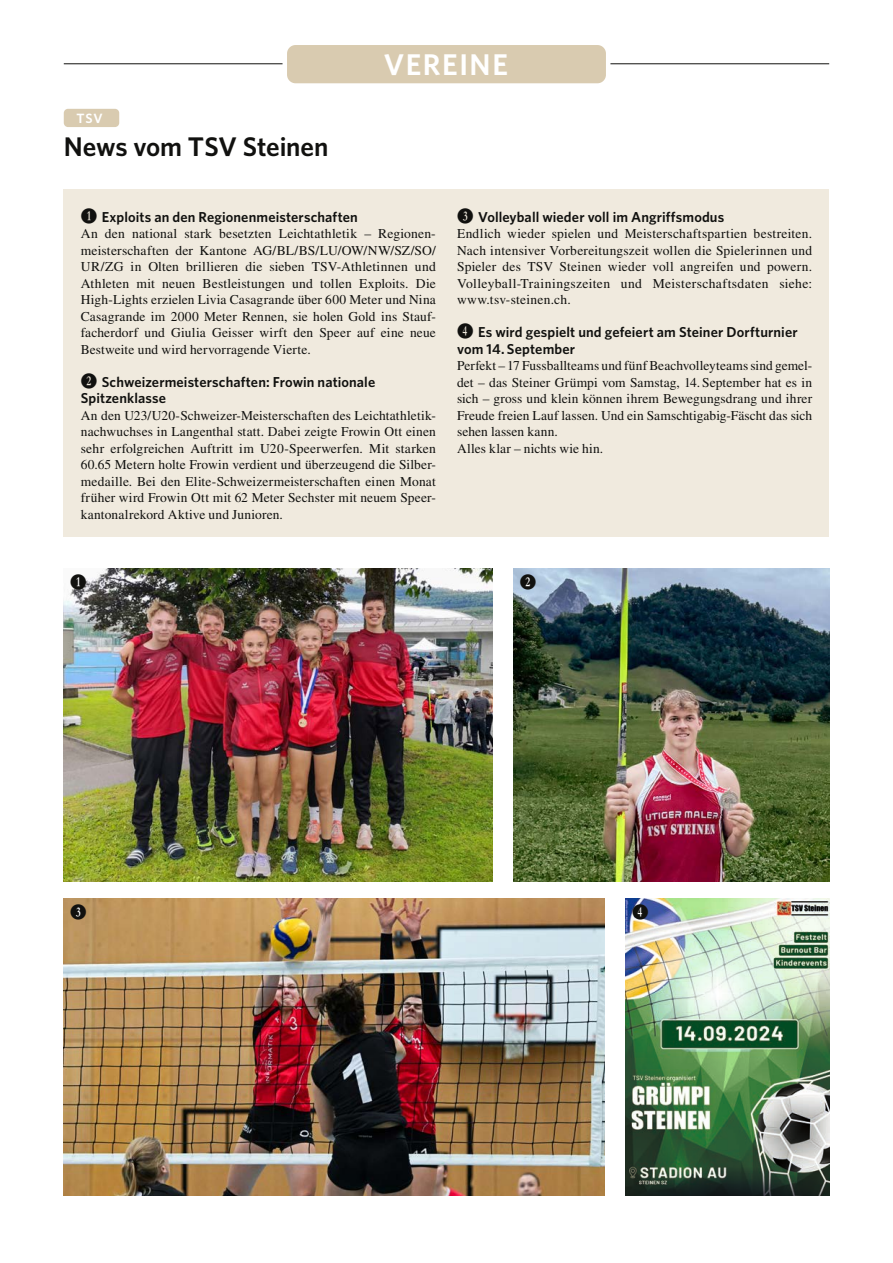
<style>
.page{position:relative;width:893px;height:1263px;background:#fff}
.page>*{position:absolute;margin:0;border:0;box-sizing:border-box;transform-origin:0 0}
.t1{font:600 30px "Whitney";letter-spacing:.055em;color:#fff}
.Haupttitel{font:600 27px "Whitney";letter-spacing:-.005em;color:#11110f}
.Untertitel{font:600 14.4px/16.5px "Whitney";letter-spacing:.005em;color:#11110f}
.Untertitel-2{font:14.4px "Numberpile";color:#11110f}
.Grundtext{font:13.5px/16.5px "Times LT Std";letter-spacing:.01em;color:#11110f;text-align:justify}
.Rubrikentitel{font:600 13.5px "Whitney";color:#fff}
.s1{font-family:"Numberpile";font-weight:400}
</style>
<div class="page">
<hr style="left:64px;top:63px;width:765px;height:1px;background:#11110f">
<div style="left:285px;top:43px;width:323px;height:43px;background:#d9cbb0;border-radius:11px"></div>
<div style="left:283px;top:41px;width:327px;height:47px;border:4px solid #fff;border-radius:11px"></div>
<img style="left:64px;top:898px;width:540px;height:297px">
<div style="left:64px;top:109px;width:55px;height:18px;background:#d9cbb0;border-radius:4px"></div>
<img style="left:64px;top:568px;width:428px;height:314px">
<img style="left:626px;top:898px;width:203px;height:297px">
<div style="left:73px;top:905px;width:12px;height:12px;background:#fff;border-radius:50%"></div>
<div style="left:635px;top:905px;width:12px;height:12px;background:#fff;border-radius:50%"></div>
<img style="left:513px;top:568px;width:316px;height:314px">
<div style="left:522px;top:575px;width:12px;height:12px;background:#fff;border-radius:50%"></div>
<div style="left:72px;top:575px;width:12px;height:12px;background:#fff;border-radius:50%"></div>
<div style="left:64px;top:189px;width:765px;height:347px;background:#f0eade"></div>
<p class="Rubrikentitel" style="left:77px;top:110px;width:28px">TSV</p>
<p class="Haupttitel" style="left:64px;top:130px;width:266px">News vom TSV Steinen</p>
<h1 class="t1" style="left:384px;top:46px;width:126px">Verein e</h1>
<p class="Untertitel" style="left:81px;top:208px;width:279px"><span class="s1">B</span> Exploits an den Regionenmeisterschaften</p>
<p class="Grundtext" style="left:81px;top:225px;width:357px">An den national stark besetzten Leichtathletik – Regionen&shy;meisterschaften der Kantone AG/BL/BS/LU/OW/NW/SZ/SO/ UR/ZG in Olten brillieren die sieben TSV-Athletinnen und Athleten mit neuen Bestleistungen und tollen Exploits. Die High-Lights erzielen Livia Casagrande über 600 Meter und Nina Casagrande im 2000 Meter Rennen, sie holen Gold ins Stauf&shy;facherdorf und Giulia Geisser wirft den Speer auf eine neue Bestweite und wird hervorragende Vierte.</p>
<p class="Untertitel" style="left:81px;top:373px;width:296px"><span class="s1">C</span> Schweizermeisterschaften: Frowin nationale<br>Spitzenklasse</p>
<p class="Grundtext" style="left:81px;top:407px;width:357px">An den U23/U20-Schweizer-Meisterschaften des Leichtathletik&shy;nachwuchses in Langenthal statt. Dabei zeigte Frowin Ott einen sehr erfolgreichen Auftritt im U20-Speerwerfen. Mit starken 60.65 Metern holte Frowin verdient und überzeugend die Silber&shy;medaille. Bei den Elite-Schweizermeisterschaften einen Monat früher wird Frowin Ott mit 62 Meter Sechster mit neuem Speer&shy;kantonalrekord Aktive und Junioren.</p>
<p class="Untertitel" style="left:457px;top:208px;width:269px"><span class="s1">D</span> Volleyball wieder voll im Angriffsmodus</p>
<p class="Grundtext" style="left:457px;top:225px;width:357px">Endlich wieder spielen und Meisterschaftspartien bestreiten.<br>Nach intensiver Vorbereitungszeit wollen die Spielerinnen und Spieler des TSV Steinen wieder voll angreifen und powern.<br>Volleyball-Trainingszeiten und Meisterschaftsdaten siehe: www.tsv-steinen.ch.</p>
<p class="Untertitel" style="left:457px;top:324px;width:342px"><span class="s1">E</span> Es wird gespielt und gefeiert am Steiner Dorfturnier vom 14. September</p>
<p class="Grundtext" style="left:457px;top:357px;width:357px">Perfekt – 17 Fussballteams und fünf Beachvolleyteams sind gemel&shy;det – das Steiner Grümpi vom Samstag, 14. September hat es in sich – gross und klein können ihrem Bewegungsdrang und ihrer Freude freien Lauf lassen. Und ein Samschtigabig-Fäscht das sich sehen lassen kann.</p>
<p class="Grundtext" style="left:457px;top:440px;width:148px">Alles klar – nichts wie hin.</p>
<p class="Untertitel-2" style="left:70px;top:574px;width:18px">B</p>
<p class="Untertitel-2" style="left:520px;top:574px;width:18px">C</p>
<p class="Untertitel-2" style="left:70px;top:904px;width:18px">D</p>
<p class="Untertitel-2" style="left:632px;top:904px;width:18px">E</p>
</div>
